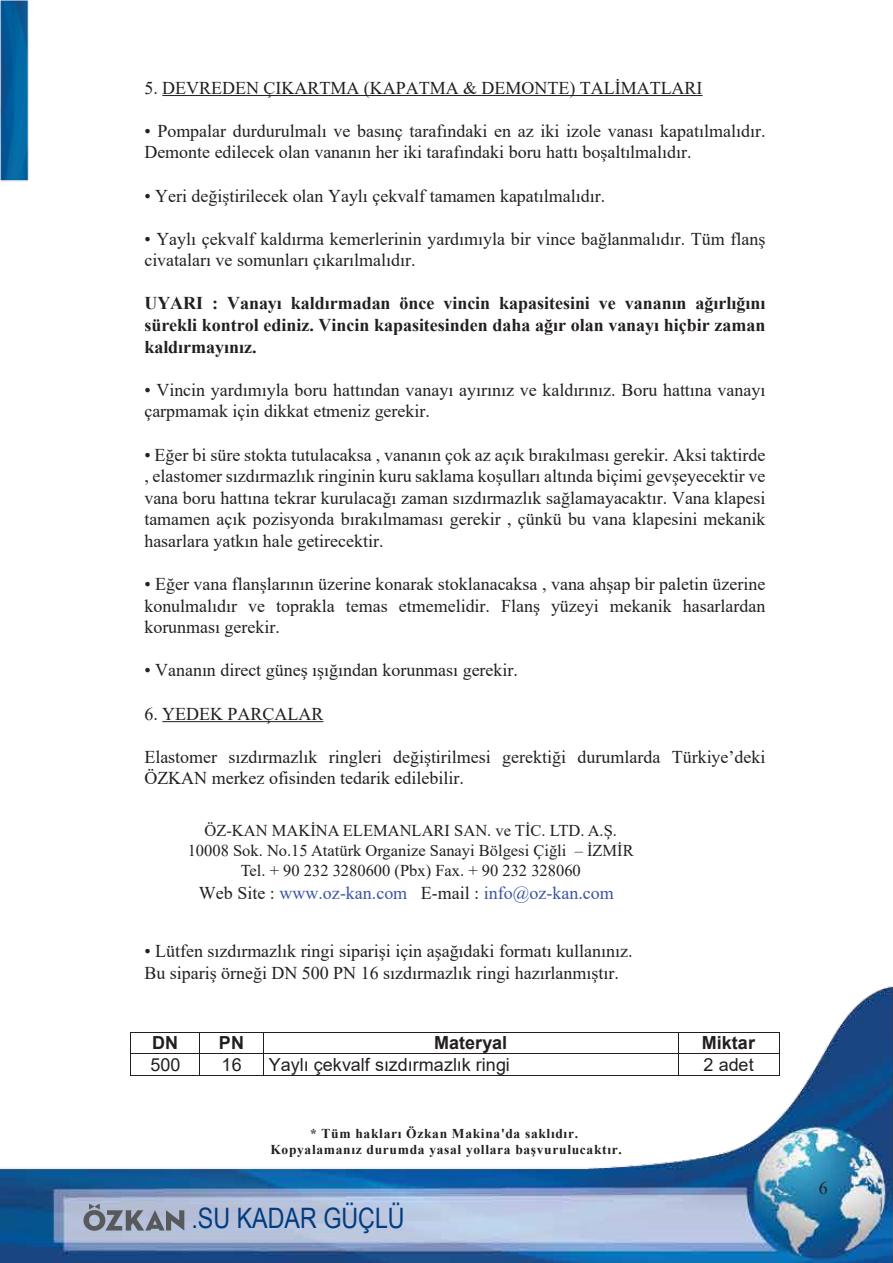
<style>
.page{position:relative;width:893px;height:1263px;background:#fff}
.page>*{position:absolute;margin:0;border:0;box-sizing:border-box;transform-origin:0 0}
.t1{font:28.2px "Arial Narrow";color:#003c7e}
.t2{font:18px/21.6px "Times New Roman";color:#231f20}
.t3{font:700 18px/21.6px "Times New Roman";color:#231f20;text-align:justify}
.t4{font:18px "Times New Roman";color:#3b54a4}
.t5{font:18px "Arial";color:#231f20}
.t6{font:700 18px "Arial";letter-spacing:.005em;color:#231f20}
.t7{font:16.5px/19.8px "Times New Roman";color:#231f20;text-align:center}
.t8{font:700 13.5px/16.2px "Times New Roman";letter-spacing:.05em;color:#231f20;text-align:center}
.s1{color:#231f20}
</style>
<div class="page">
<img style="left:0;top:986px;width:893px;height:277px">
<svg style="left:83px;top:1203px;width:101px;height:28px;background:#8e95a4"></svg>
<img style="left:0;top:0;width:29px;height:182px">
<hr style="left:162px;top:95px;width:541px;height:1px;background:#231f20">
<hr style="left:162px;top:721px;width:161px;height:1px;background:#231f20">
<hr style="left:131px;top:1032px;width:68px;height:1px;background:#231f20">
<hr style="left:200px;top:1032px;width:63px;height:1px;background:#231f20">
<hr style="left:264px;top:1032px;width:414px;height:1px;background:#231f20">
<hr style="left:679px;top:1032px;width:100px;height:1px;background:#231f20">
<hr style="left:131px;top:1053px;width:68px;height:1px;background:#231f20">
<hr style="left:200px;top:1053px;width:63px;height:1px;background:#231f20">
<hr style="left:264px;top:1053px;width:414px;height:1px;background:#231f20">
<hr style="left:679px;top:1053px;width:100px;height:1px;background:#231f20">
<svg style="left:130px;top:1032px;width:1px;height:44px"></svg>
<hr style="left:131px;top:1075px;width:68px;height:1px;background:#231f20">
<svg style="left:199px;top:1032px;width:1px;height:44px"></svg>
<hr style="left:200px;top:1075px;width:63px;height:1px;background:#231f20">
<svg style="left:263px;top:1032px;width:1px;height:44px"></svg>
<hr style="left:264px;top:1075px;width:414px;height:1px;background:#231f20">
<svg style="left:678px;top:1032px;width:1px;height:44px"></svg>
<hr style="left:679px;top:1075px;width:100px;height:1px;background:#231f20">
<svg style="left:779px;top:1032px;width:1px;height:44px"></svg>
<p class="t2" style="left:144px;top:76px;width:560px">5. DEVREDEN ÇIKARTMA (KAPATMA &amp; DEMONTE) TALİMATLARI</p>
<p class="t2" style="left:144px;top:119px;width:623px">• Pompalar durdurulmalı ve basınç tarafındaki en az iki izole vanası kapatılmalıdır.<br>Demonte edilecek olan vananın her iki tarafındaki boru hattı boşaltılmalıdır.</p>
<p class="t2" style="left:144px;top:184px;width:462px">• Yeri değiştirilecek olan Yaylı çekvalf tamamen kapatılmalıdır.</p>
<p class="t2" style="left:144px;top:227px;width:623px">• Yaylı çekvalf kaldırma kemerlerinin yardımıyla bir vince bağlanmalıdır. Tüm flanş civataları ve somunları çıkarılmalıdır.</p>
<p class="t3" style="left:144px;top:292px;width:622px">UYARI : Vanayı kaldırmadan önce vincin kapasitesini ve vananın ağırlığını sürekli kontrol ediniz. Vincin kapasitesinden daha ağır olan vanayı hiçbir zaman kaldırmayınız.</p>
<p class="t2" style="left:144px;top:378px;width:623px">• Vincin yardımıyla boru hattından vanayı ayırınız ve kaldırınız. Boru hattına vanayı çarpmamak için dikkat etmeniz gerekir.</p>
<p class="t2" style="left:144px;top:443px;width:623px;text-align:justify">• Eğer bi süre stokta tutulacaksa , vananın çok az açık bırakılması gerekir. Aksi taktirde , elastomer sızdırmazlık ringinin kuru saklama koşulları altında biçimi gevşeyecektir ve vana boru hattına tekrar kurulacağı zaman sızdırmazlık sağlamayacaktır. Vana klapesi tamamen açık pozisyonda bırakılmaması gerekir , çünkü bu vana klapesini mekanik hasarlara yatkın hale getirecektir.</p>
<p class="t2" style="left:144px;top:573px;width:623px;text-align:justify">• Eğer vana flanşlarının üzerine konarak stoklanacaksa , vana ahşap bir paletin üzerine konulmalıdır ve toprakla temas etmemelidir. Flanş yüzeyi mekanik hasarlardan korunması gerekir.</p>
<p class="t2" style="left:144px;top:659px;width:375px">• Vananın direct güneş ışığından korunması gerekir.</p>
<p class="t2" style="left:144px;top:702px;width:181px">6. YEDEK PARÇALAR</p>
<p class="t2" style="left:144px;top:745px;width:623px">Elastomer sızdırmazlık ringleri değiştirilmesi gerektiği durumlarda Türkiye’deki<br>ÖZKAN merkez ofisinden tedarik edilebilir.</p>
<p class="t7" style="left:188px;top:820px;width:448px">ÖZ-KAN MAKİNA ELEMANLARI SAN. ve TİC. LTD. A.Ş.<br>10008 Sok. No.15 Atatürk Organize Sanayi Bölgesi Çiğli – İZMİR<br>Tel. + 90 232 3280600 (Pbx) Fax. + 90 232 328060</p>
<p class="t4" style="left:199px;top:880px;width:416px"><span class="s1">Web Site :</span> www.oz-kan.com <span class="s1">E-mail :</span> info@oz-kan.com</p>
<p class="t2" style="left:144px;top:940px;width:490px">• Lütfen sızdırmazlık ringi siparişi için aşağıdaki formatı kullanınız.<br>Bu sipariş örneği DN 500 PN 16 sızdırmazlık ringi hazırlanmıştır.</p>
<p class="t6" style="left:152px;top:1030px;width:27px">DN</p>
<p class="t6" style="left:219px;top:1030px;width:27px">PN</p>
<p class="t6" style="left:434px;top:1030px;width:74px">Materyal</p>
<p class="t6" style="left:702px;top:1030px;width:55px">Miktar</p>
<p class="t5" style="left:150px;top:1052px;width:32px">500</p>
<p class="t5" style="left:222px;top:1052px;width:22px">16</p>
<p class="t5" style="left:269px;top:1052px;width:242px">Yaylı çekvalf sızdırmazlık ringi</p>
<p class="t5" style="left:704px;top:1052px;width:52px">2 adet</p>
<p class="t8" style="left:270px;top:1125px;width:353px">* Tüm hakları Özkan Makina'da saklıdır.<br>Kopyalamanız durumda yasal yollara başvurulucaktır.</p>
<h1 class="t1" style="left:191px;top:1198px;width:215px">.SU KADAR GÜÇLÜ</h1>
<p class="t2" style="left:819px;top:1176px;width:10px">6</p>
</div>
